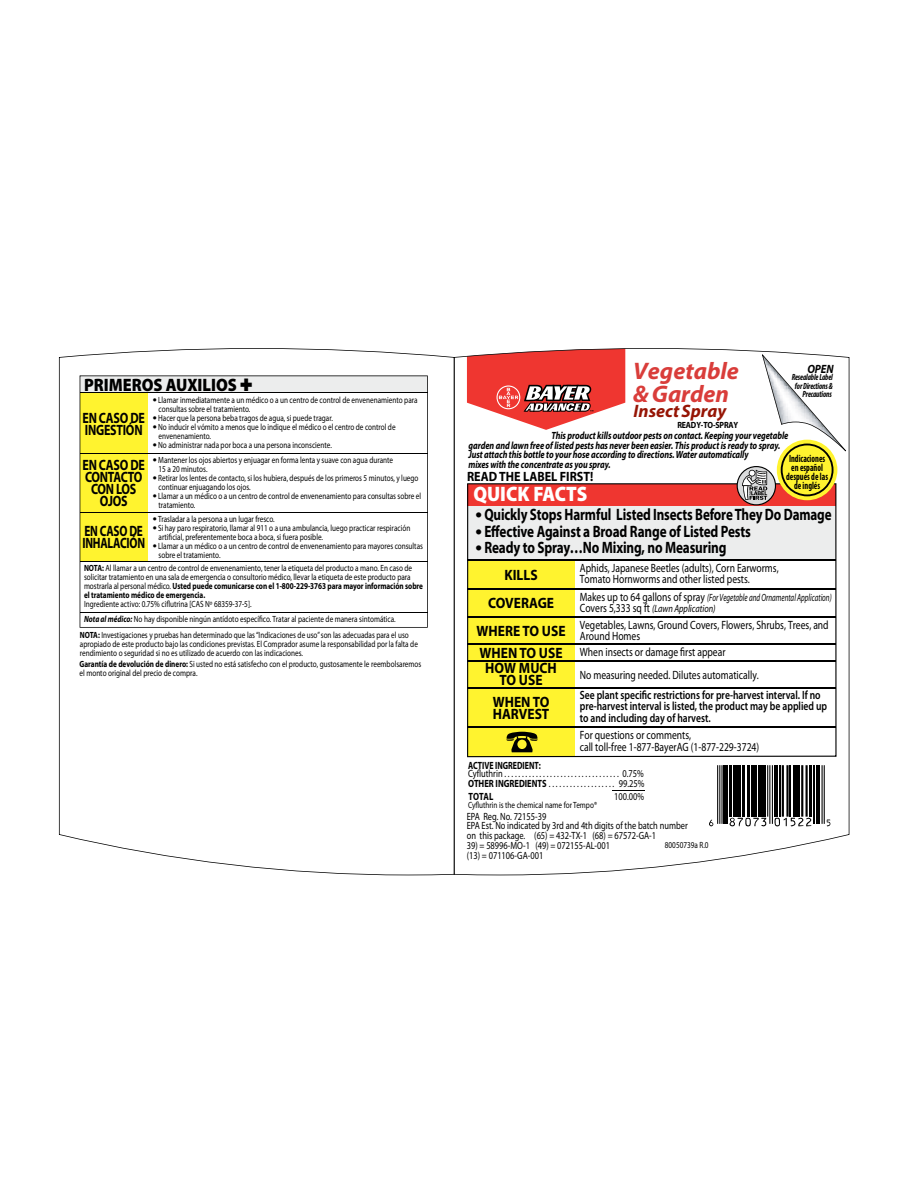
<style>
.page{position:relative;width:918px;height:1188px;background:#fff}
.page>*{position:absolute;margin:0;border:0;box-sizing:border-box;transform-origin:0 0}
.t1{font:italic 700 24px/23.2px "Myriad Pro";color:#d93d3a}
.t2{font:900 21px "Myriad Pro";color:#fff;scale:.9 1}
.t3{font:900 18px "Myriad Pro";color:#000;scale:.9 1}
.t4{font:italic 700 18px "Myriad Pro";color:#961505}
.t5{font:700 16.5px "Myriad Pro";letter-spacing:-.01em;color:#000;scale:.8 1}
.t6{font:700 16.5px "Myriad Pro";letter-spacing:-.01em;color:#000;scale:.79 1}
.t7{font:700 15px/12px "Myriad Pro";color:#000;text-align:center;scale:.9 1}
.t8{font:700 15px/12px "Myriad Pro";letter-spacing:-.02em;color:#000;text-align:center;scale:.8 1}
.t9{font:700 15px/12px "Myriad Pro";letter-spacing:-.02em;color:#000;scale:.75 1}
.t10{font:700 13.5px "Myriad Pro";color:#000;scale:.9 1}
.t11{font:12px/11.2px "Myriad Pro";color:#000;scale:.8 1}
.t12{font:600 12px/11.2px "Myriad Pro";color:#000;scale:.8 1}
.t13{font:italic 700 12px "Myriad Pro";color:#000;scale:.9 1}
.t14{font:10.5px/9.8px "Myriad Pro";color:#000;scale:.8 1}
.t15{font:italic 700 10.5px/9.8px "Myriad Pro";letter-spacing:-.01em;color:#000;scale:.8 1}
.t16{font:italic 10.5px/11.2px "Myriad Pro";color:#000;scale:.67 1}
.t17{font:700 condensed 10.5px/9px "Myriad Pro";color:#000;text-align:center;scale:.8 1}
.t18{font:700 10.5px "Myriad Pro";color:#000;scale:.75 1}
.t19{font:700 10.5px "Myriad Pro";color:#000;scale:.8 1}
.t20{font:9px/9px "Myriad Pro";color:#000;scale:.8 1}
.t21{font:italic 700 condensed 9px/8.2px "Myriad Pro";letter-spacing:-.015em;color:#000;text-align:right;scale:.85 1}
.t22{font:700 9px "Myriad Pro";letter-spacing:-.02em;color:#000;scale:.88 1}
.s1{font-weight:700;font-size:12px}
.s2{font-weight:700}
.s3{font-weight:700;font-style:italic}
.s4{font-size:19.5px}
.s5{font-style:normal;font-size:12px}
.s6{font-weight:700;font-size:15px}
</style>
<div class="page">
<svg style="left:59px;top:348px;width:395px;height:527px"></svg>
<svg style="left:454px;top:348px;width:395px;height:527px"></svg>
<h3 class="t3" style="left:84px;top:378px;width:189px">PRIMEROS AUXILIOS ✚</h3>
<h3 class="t8" style="left:83px;top:414px;width:79px;text-align:left">EN CASO DE<br>INGESTIÓN</h3>
<p class="t20" style="left:159px;top:396px;width:325px;text-indent:-6px"><span class="s1">•</span> Llamar inmediatamente a un médico o a un centro de control de envenenamiento para consultas sobre el tratamiento.</p>
<p class="t20" style="left:153px;top:414px;width:227px"><span class="s1">•</span> Hacer que la persona beba tragos de agua, si puede tragar.</p>
<p class="t20" style="left:159px;top:423px;width:298px;text-indent:-6px"><span class="s1">•</span> No inducir el vómito a menos que lo indique el médico o el centro de control de envenenamiento.</p>
<p class="t20" style="left:153px;top:441px;width:226px"><span class="s1">•</span> No administrar nada por boca a una persona inconsciente.</p>
<h3 class="t8" style="left:83px;top:460px;width:79px">EN CASO DE<br>CONTACTO<br>CON LOS<br>OJOS</h3>
<p class="t20" style="left:159px;top:457px;width:295px;text-indent:-6px"><span class="s1">•</span> Mantener los ojos abiertos y enjuagar en forma lenta y suave con agua durante<br>15 a 20 minutos.</p>
<p class="t20" style="left:159px;top:475px;width:326px;text-indent:-6px"><span class="s1">•</span> Retirar los lentes de contacto, si los hubiera, después de los primeros 5 minutos, y luego continuar enjuagando los ojos.</p>
<p class="t20" style="left:159px;top:493px;width:330px;text-indent:-6px"><span class="s1">•</span> Llamar a un médico o a un centro de control de envenenamiento para consultas sobre el tratamiento.</p>
<h3 class="t9" style="left:82px;top:527px;width:85px">EN CASO DE<br>INHALACIÓN</h3>
<p class="t20" style="left:153px;top:515px;width:154px"><span class="s1">•</span> Trasladar a la persona a un lugar fresco.</p>
<p class="t20" style="left:159px;top:524px;width:316px;text-indent:-6px"><span class="s1">•</span> Si hay paro respiratorio, llamar al 911 o a una ambulancia, luego practicar respiración artificial, preferentemente boca a boca, si fuera posible.</p>
<p class="t20" style="left:159px;top:542px;width:332px;text-indent:-6px"><span class="s1">•</span> Llamar a un médico o a un centro de control de envenenamiento para mayores consultas sobre el tratamiento.</p>
<p class="t20" style="left:84px;top:565px;width:425px"><span class="s2">NOTA:</span> Al llamar a un centro de control de envenenamiento, tener la etiqueta del producto a mano. En caso de solicitar tratamiento en una sala de emergencia o consultorio médico, llevar la etiqueta de este producto para mostrarla al personal médico. <span class="s2">Usted puede comunicarse con el 1-800-229-3763 para mayor información sobre el tratamiento médico de emergencia.</span></p>
<p class="t20" style="left:84px;top:598px;width:391px;line-height:14.9px">Ingrediente activo: 0.75% ciflutrina [CAS Nº 68359-37-5].<br><span class="s3">Nota al médico:</span> No hay disponible ningún antídoto específico. Tratar al paciente de manera sintomática.</p>
<p class="t20" style="left:80px;top:631px;width:424px"><span class="s2">NOTA:</span> Investigaciones y pruebas han determinado que las “Indicaciones de uso” son las adecuadas para el uso apropiado de este producto bajo las condiciones previstas. El Comprador asume la responsabilidad por la falta de rendimiento o seguridad si no es utilizado de acuerdo con las indicaciones.</p>
<p class="t20" style="left:80px;top:660px;width:429px"><span class="s2">Garantía de devolución de dinero:</span> Si usted no está satisfecho con el producto, gustosamente le reembolsaremos el monto original del precio de compra.</p>
<h1 class="t1" style="left:633px;top:362px;width:107px">Vegetable &amp; Garden</h1>
<h3 class="t4" style="left:634px;top:404px;width:94px">Insect Spray</h3>
<p class="t15" style="left:468px;top:432px;width:401px;text-indent:83px">This product kills outdoor pests on contact. Keeping your vegetable garden and lawn free of listed pests has never been easier. This product is ready to spray.<br>Just attach this bottle to your hose according to directions. Water automatically<br>mixes with the concentrate as you spray.</p>
<h3 class="t13" style="left:807px;top:365px;width:31px">OPEN</h3>
<p class="t21" style="left:792px;top:373px;width:50px">Resealable Label for Directions &amp;<br>Precautions</p>
<p class="t22" style="left:677px;top:421px;width:71px">READY-TO-SPRAY</p>
<p class="t17" style="left:786px;top:455px;width:54px">Indicaciones en español después de las de inglés</p>
<h3 class="t10" style="left:467px;top:471px;width:142px">READ THE LABEL FIRST!</h3>
<h2 class="t2" style="left:473px;top:486px;width:128px">QUICK FACTS</h2>
<h3 class="t6" style="left:475px;top:509px;width:452px"><span class="s4">•</span> Quickly Stops Harmful Listed Insects Before They Do Damage</h3>
<h3 class="t5" style="left:475px;top:525px;width:346px"><span class="s4">•</span> Effective Against a Broad Range of Listed Pests</h3>
<h3 class="t5" style="left:475px;top:542px;width:315px"><span class="s4">•</span> Ready to Spray…No Mixing, no Measuring</h3>
<h3 class="t11" style="left:580px;top:563px;width:250px">Aphids, Japanese Beetles (adults), Corn Earworms,<br>Tomato Hornworms and other listed pests.</h3>
<h3 class="t7" style="left:488px;top:562px;width:75px;line-height:27.9px">KILLS<br>COVERAGE</h3>
<p class="t16" style="left:580px;top:593px;width:377px"><span class="s5">Makes up to 64 gallons of spray</span> (For Vegetable and Ornamental Application)<br><span class="s5">Covers 5,333 sq ft</span> (Lawn Application)</p>
<h3 class="t11" style="left:480px;top:647px;width:309px"><span class="s6">WHEN TO USE</span> When insects or damage first appear</h3>
<h3 class="t11" style="left:580px;top:620px;width:313px">Vegetables, Lawns, Ground Covers, Flowers, Shrubs, Trees, and<br>Around Homes</h3>
<h3 class="t7" style="left:477px;top:626px;width:100px">WHERE TO USE</h3>
<h3 class="t7" style="left:485px;top:664px;width:81px">HOW MUCH<br>TO USE</h3>
<h3 class="t7" style="left:493px;top:697px;width:65px;text-align:left">WHEN TO<br>HARVEST</h3>
<h3 class="t11" style="left:580px;top:670px;width:225px">No measuring needed. Dilutes automatically.</h3>
<h3 class="t12" style="left:580px;top:691px;width:311px">See plant specific restrictions for pre-harvest interval. If no pre-harvest interval is listed, the product may be applied up to and including day of harvest.</h3>
<h3 class="t11" style="left:580px;top:730px;width:226px;line-height:12px">For questions or comments,<br>call toll-free 1-877-BayerAG (1-877-229-3724)</h3>
<p class="t18" style="left:468px;top:761px;width:99px">ACTIVE INGREDIENT:</p>
<p class="t14" style="left:468px;top:770px;width:222px">Cyfluthrin . . . . . . . . . . . . . . . . . . . . . . . . . . . . . . . . . 0.75%<br><span class="s2">OTHER INGREDIENTS</span> . . . . . . . . . . . . . . . . . . . 99.25%</p>
<p class="t19" style="left:468px;top:792px;width:33px">TOTAL</p>
<p class="t14" style="left:614px;top:792px;width:39px">100.00%</p>
<p class="t20" style="left:468px;top:801px;width:163px">Cyfluthrin is the chemical name for Tempo®</p>
<p class="t14" style="left:467px;top:812px;width:278px">EPA Reg. No. 72155-39<br>EPA Est. No indicated by 3rd and 4th digits of the batch number on this package. (65) = 432-TX-1 (68) = 67572-GA-1</p>
<p class="t14" style="left:467px;top:842px;width:181px">39) = 58996-MO-1 (49) = 072155-AL-001 (13) = 071106-GA-001</p>
<p class="t20" style="left:665px;top:841px;width:56px">80050739a R.0</p>
</div>
